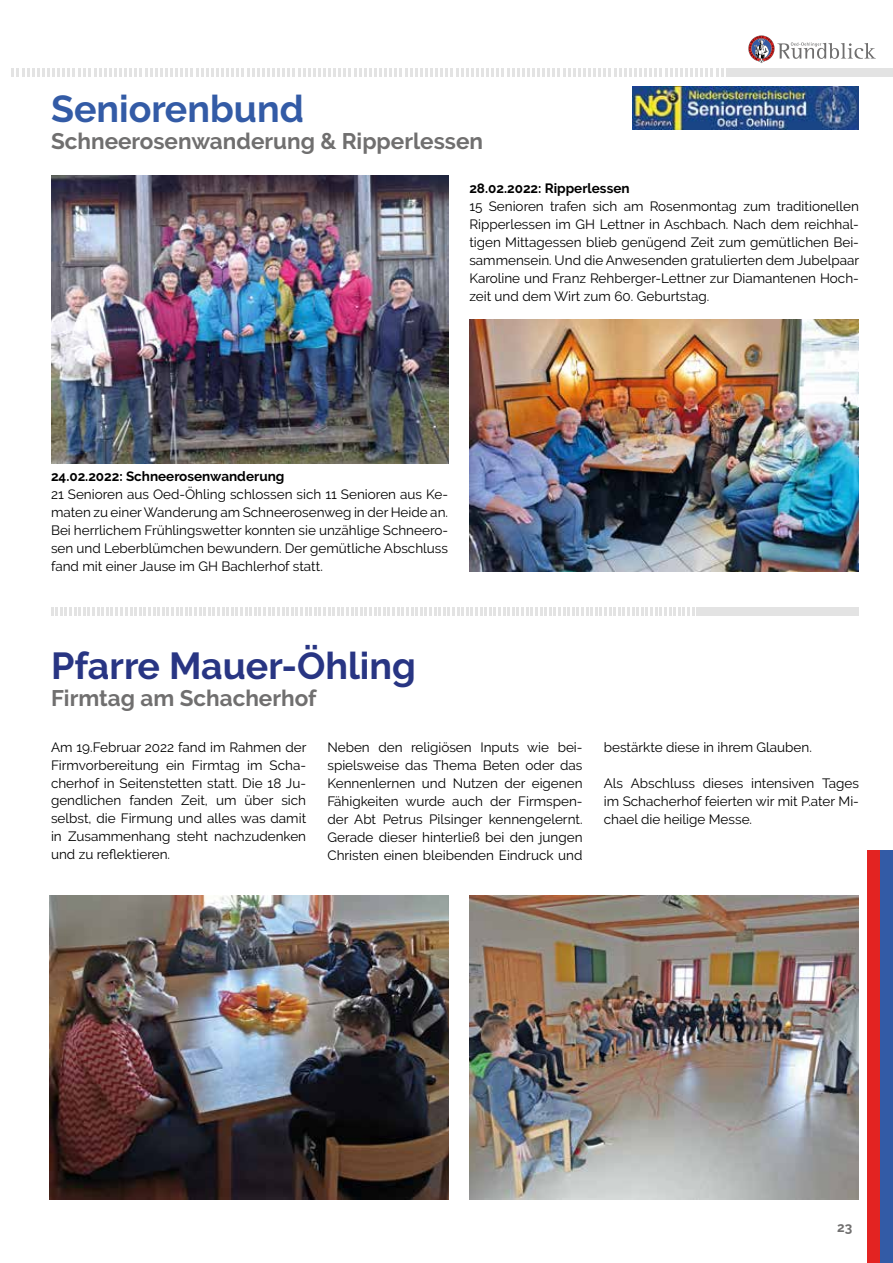
<style>
.page{position:relative;width:893px;height:1263px;background:#fff}
.page>*{position:absolute;margin:0;border:0;box-sizing:border-box;transform-origin:0 0}
.t1{font:700 37.5px "Raleway";color:#283583}
.t2{font:700 37.5px "Raleway";color:#335ba6}
.t3{font:700 22.5px "Raleway";color:#706f6f}
.t4{font:13.5px/18px "Raleway";color:#000;text-align:justify}
.t5{font:700 13.5px "Raleway";color:#000}
.t6{font:700 13.5px "Raleway";color:#706f6f}
</style>
<div class="page">
<div style="left:867px;top:850px;width:13px;height:413px;background:#e32322"></div>
<div style="left:880px;top:850px;width:13px;height:413px;background:#335ba6"></div>
<div style="left:726px;top:68px;width:167px;height:9px;background:#e3e3e3"></div>
<svg style="left:12px;top:68px;width:711px;height:9px"></svg>
<svg style="left:748px;top:36px;width:128px;height:27px"></svg>
<div style="left:697px;top:607px;width:162px;height:9px;background:#e3e3e3"></div>
<svg style="left:51px;top:607px;width:643px;height:9px"></svg>
<img style="left:632px;top:86px;width:227px;height:43px">
<img style="left:469px;top:319px;width:390px;height:252px">
<img style="left:51px;top:175px;width:397px;height:288px">
<img style="left:50px;top:895px;width:398px;height:304px">
<img style="left:469px;top:895px;width:390px;height:304px">
<h1 class="t2" style="left:51px;top:87px;width:254px">Seniorenbund</h1>
<h2 class="t3" style="left:51px;top:128px;width:434px">Schneerosenwanderung &amp; Ripperlessen</h2>
<p class="t5" style="left:469px;top:181px;width:162px">28.02.2022: Ripperlessen</p>
<p class="t4" style="left:469px;top:198px;width:391px">15 Senioren trafen sich am Rosenmontag zum traditionellen Ripperlessen im GH Lettner in Aschbach. Nach dem reichhal&shy;tigen Mittagessen blieb genügend Zeit zum gemütlichen Bei&shy;sammensein. Und die Anwesenden gratulierten dem Jubelpaar Karoline und Franz Rehberger-Lettner zur Diamantenen Hoch&shy;zeit und dem Wirt zum 60. Geburtstag.</p>
<p class="t5" style="left:51px;top:469px;width:235px">24.02.2022: Schneerosenwanderung</p>
<p class="t4" style="left:51px;top:486px;width:399px">21 Senioren aus Oed-Öhling schlossen sich 11 Senioren aus Ke&shy;maten zu einer Wanderung am Schneerosenweg in der Heide an.<br>Bei herrlichem Frühlingswetter konnten sie unzählige Schneero&shy;sen und Leberblümchen bewundern. Der gemütliche Abschluss fand mit einer Jause im GH Bachlerhof statt.</p>
<h1 class="t1" style="left:51px;top:644px;width:366px">Pfarre Mauer-Öhling</h1>
<h2 class="t3" style="left:51px;top:685px;width:267px">Firmtag am Schacherhof</h2>
<p class="t4" style="left:51px;top:738px;width:257px">Am 19.Februar 2022 fand im Rahmen der Firmvorbereitung ein Firmtag im Scha&shy;cherhof in Seitenstetten statt. Die 18 Ju&shy;gendlichen fanden Zeit, um über sich selbst, die Firmung und alles was damit in Zusammenhang steht nachzudenken und zu reflektieren.</p>
<p class="t4" style="left:327px;top:738px;width:257px">Neben den religiösen Inputs wie bei&shy;spielsweise das Thema Beten oder das Kennenlernen und Nutzen der eigenen Fähigkeiten wurde auch der Firmspen&shy;der Abt Petrus Pilsinger kennengelernt.<br>Gerade dieser hinterließ bei den jungen Christen einen bleibenden Eindruck und</p>
<p class="t4" style="left:604px;top:738px;width:210px">bestärkte diese in ihrem Glauben.</p>
<p class="t4" style="left:604px;top:774px;width:257px">Als Abschluss dieses intensiven Tages im Schacherhof feierten wir mit P.ater Mi&shy;chael die heilige Messe.</p>
<p class="t6" style="left:837px;top:1220px;width:17px">23</p>
</div>
